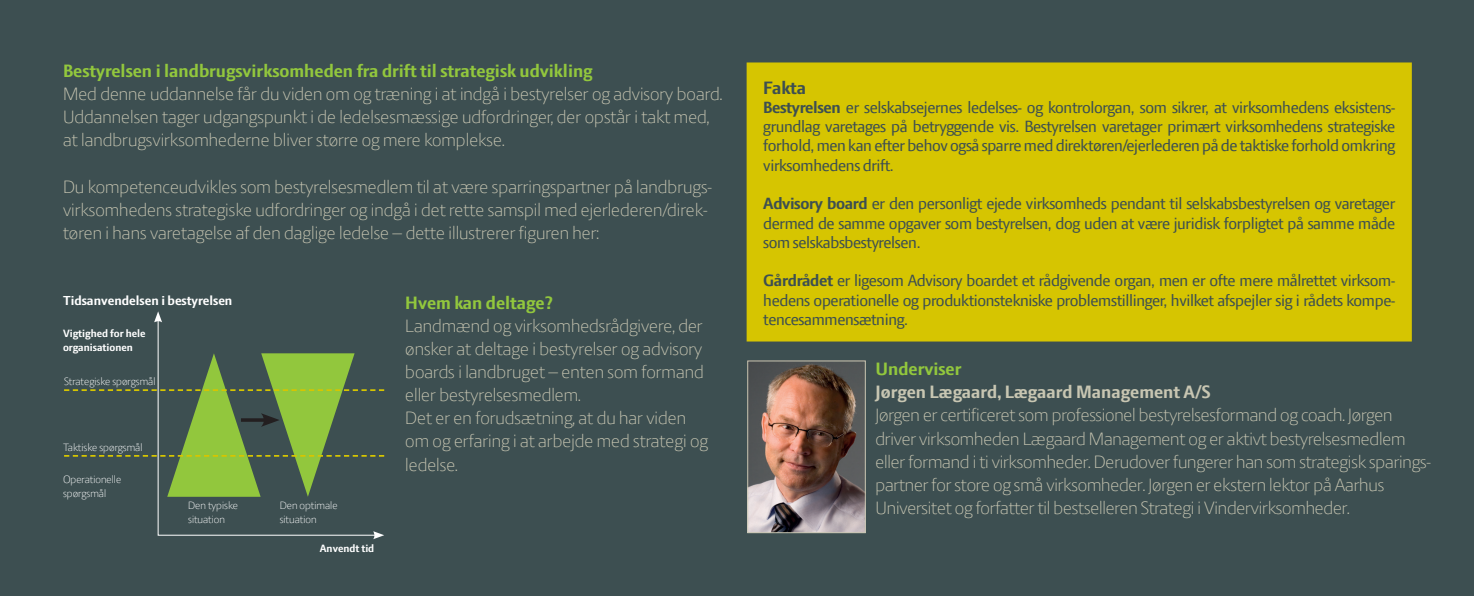
<style>
.page{position:relative;width:1474px;height:596px;background:#fff}
.page>*{position:absolute;margin:0;border:0;box-sizing:border-box;transform-origin:0 0}
.t1{font:300 19.25px/23.1px "LF Press Sans";color:#c8c6b2}
.t2{font:700 19.25px "LF Press Sans";color:#92c73d}
.t3{font:700 19.25px "LF Press Sans";color:#c8c6b2}
.t4{font:700 19.25px "LF Press Sans";color:#3d4f51}
.t5{font:17.5px/19.2px "LF Press Sans";letter-spacing:-.02em;color:#3d4f51;text-align:justify}
.t6{font:700 14px "LF Press Sans";color:#fff}
.t7{font:300 11.38px/13.7px "LF Press Sans";color:#fff}
.t8{font:700 11.38px/13.7px "LF Press Sans";color:#fff}
.s1{font-weight:700}
</style>
<div class="page">
<div style="left:0;top:0;width:1473px;height:595px;background:#3d4f51"></div>
<img style="left:749px;top:362px;width:114px;height:168px">
<div style="left:747px;top:360px;width:118px;height:172px;border:1px solid #c8c6b2"></div>
<svg style="left:157px;top:322px;width:216px;height:213px"></svg>
<svg style="left:154px;top:311px;width:8px;height:11px"></svg>
<svg style="left:373px;top:531px;width:11px;height:8px"></svg>
<svg style="left:64px;top:353px;width:320px;height:143px"></svg>
<div style="left:747px;top:63px;width:663px;height:277px;background:#d6c501"></div>
<div style="left:746px;top:62px;width:665px;height:279px;border:2px solid #d6c501"></div>
<p class="t2" style="left:63px;top:60px;width:531px">Bestyrelsen i landbrugsvirksomheden fra drift til strategisk udvikling</p>
<p class="t1" style="left:63px;top:82px;width:661px">Med denne uddannelse får du viden om og træning i at indgå i bestyrelser og advisory board.<br>Uddannelsen tager udgangspunkt i de ledelsesmæssige udfordringer, der opstår i takt med, at landbrugsvirksomhederne bliver større og mere komplekse.</p>
<p class="t1" style="left:63px;top:174px;width:650px">Du kompetenceudvikles som bestyrelsesmedlem til at være sparringspartner på landbrugs&shy;virksomhedens strategiske udfordringer og indgå i det rette samspil med ejerlederen/direk&shy;tøren i hans varetagelse af den daglige ledelse – dette illustrerer figuren her:</p>
<p class="t6" style="left:63px;top:292px;width:171px">Tidsanvendelsen i bestyrelsen</p>
<p class="t8" style="left:63px;top:326px;width:84px">Vigtighed for hele organisationen</p>
<p class="t7" style="left:64px;top:374px;width:93px">Strategiske spørgsmål</p>
<p class="t7" style="left:63px;top:440px;width:81px">Taktiske spørgsmål</p>
<p class="t7" style="left:63px;top:472px;width:60px">Operationelle spørgsmål</p>
<p class="t7" style="left:188px;top:498px;width:51px">Den typiske situation</p>
<p class="t7" style="left:280px;top:498px;width:59px">Den optimale situation</p>
<p class="t8" style="left:320px;top:541px;width:56px">Anvendt tid</p>
<p class="t2" style="left:405px;top:291px;width:149px">Hvem kan deltage?</p>
<p class="t1" style="left:405px;top:313px;width:304px">Landmænd og virksomhedsrådgivere, der ønsker at deltage i bestyrelser og advisory boards i landbruget – enten som formand eller bestyrelsesmedlem.<br>Det er en forudsætning, at du har viden om og erfaring i at arbejde med strategi og ledelse.</p>
<p class="t4" style="left:763px;top:76px;width:44px">Fakta</p>
<p class="t5" style="left:763px;top:97px;width:633px"><span class="s1">Bestyrelsen</span> er selskabsejernes ledelses- og kontrolorgan, som sikrer, at virksomhedens eksistens&shy;grundlag varetages på betryggende vis. Bestyrelsen varetager primært virksomhedens strategiske forhold, men kan efter behov også sparre med direktøren/ejerlederen på de taktiske forhold omkring virksomhedens drift.</p>
<p class="t5" style="left:763px;top:193px;width:633px"><span class="s1">Advisory board</span> er den personligt ejede virksomheds pendant til selskabsbestyrelsen og varetager dermed de samme opgaver som bestyrelsen, dog uden at være juridisk forpligtet på samme måde som selskabsbestyrelsen.</p>
<p class="t5" style="left:763px;top:270px;width:633px"><span class="s1">Gårdrådet</span> er ligesom Advisory boardet et rådgivende organ, men er ofte mere målrettet virksom&shy;hedens operationelle og produktionstekniske problemstillinger, hvilket afspejler sig i rådets kompe&shy;tencesammensætning.</p>
<p class="t2" style="left:875px;top:358px;width:87px">Underviser</p>
<p class="t3" style="left:875px;top:381px;width:337px">Jørgen Lægaard, Lægaard Management A/S</p>
<p class="t1" style="left:875px;top:403px;width:557px">Jørgen er certificeret som professionel bestyrelsesformand og coach. Jørgen driver virksomheden Lægaard Management og er aktivt bestyrelsesmedlem eller formand i ti virksomheder. Derudover fungerer han som strategisk sparings&shy;partner for store og små virksomheder. Jørgen er ekstern lektor på Aarhus Universitet og forfatter til bestselleren Strategi i Vindervirksomheder.</p>
</div>
